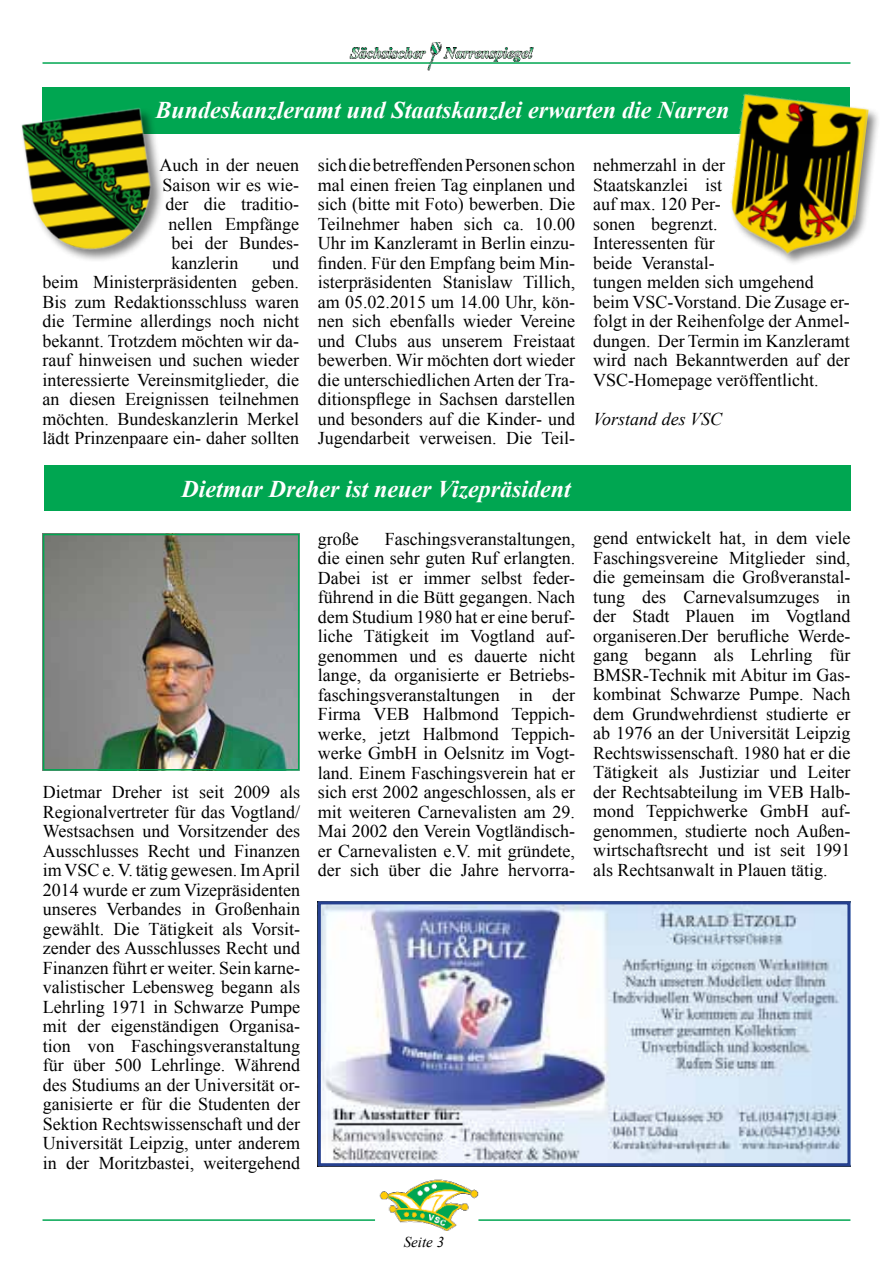
<style>
.page{position:relative;width:893px;height:1263px;background:#fff}
.page>*{position:absolute;margin:0;border:0;box-sizing:border-box;transform-origin:0 0}
.t1{font:italic 700 24px "Times New Roman";color:#fff}
.t2{font:18px/19.5px "Times New Roman";color:#000;text-align:justify}
.t3{font:italic 18px "Times New Roman";color:#000}
.t4{font:italic 15px "Times New Roman";color:#000}
</style>
<div class="page">
<hr style="left:43px;top:62px;width:807px;height:2px;background:#00a651">
<img style="left:350px;top:43px;width:185px;height:28px">
<div style="left:43px;top:87px;width:807px;height:47px;background:#00a651"></div>
<hr style="left:43px;top:1219px;width:332px;height:2px;background:#00a651">
<img style="left:379px;top:1179px;width:99px;height:52px">
<hr style="left:478px;top:1219px;width:372px;height:2px;background:#00a651">
<div style="left:45px;top:465px;width:806px;height:45px;background:#00a651"></div>
<div style="left:730px;top:93px;width:151px;height:174px;background:#000;opacity:.5"></div>
<img style="left:730px;top:93px;width:139px;height:172px">
<div style="left:20px;top:107px;width:144px;height:156px;background:#fff"></div>
<img style="left:21px;top:104px;width:141px;height:156px">
<img style="left:46px;top:537px;width:250px;height:230px">
<div style="left:43px;top:534px;width:256px;height:236px;border:2px solid #00a651"></div>
<img style="left:322px;top:905px;width:524px;height:257px">
<div style="left:318px;top:901px;width:532px;height:265px;border:3px solid #25408f"></div>
<h1 class="t1" style="left:155px;top:94px;width:576px">Bundeskanzleramt und Staatskanzlei erwarten die Narren</h1>
<p class="t2" style="left:160px;top:155px;width:141px">Auch in der neuen</p>
<p class="t2" style="left:163px;top:175px;width:138px">Saison wir es wie-</p>
<p class="t2" style="left:166px;top:194px;width:135px">der die traditio-</p>
<p class="t2" style="left:169px;top:214px;width:132px">nellen Empfänge</p>
<p class="t2" style="left:172px;top:233px;width:129px">bei der Bundes-</p>
<p class="t2" style="left:172px;top:253px;width:68px">kanzlerin</p>
<p class="t2" style="left:318px;top:155px;width:259px">sich die betreffenden Personen schon mal einen freien Tag einplanen und sich (bitte mit Foto) bewerben. Die Teilnehmer haben sich ca. 10.00<br>Uhr im Kanzleramt in Berlin einzu&shy;finden. Für den Empfang beim Min&shy;isterpräsidenten Stanislaw Tillich, am 05.02.2015 um 14.00 Uhr, kön&shy;nen sich ebenfalls wieder Vereine und Clubs aus unserem Freistaat bewerben. Wir möchten dort wieder die unterschiedlichen Arten der Tra&shy;ditionspflege in Sachsen darstellen und besonders auf die Kinder- und Jugendarbeit verweisen. Die Teil-</p>
<p class="t2" style="left:593px;top:155px;width:258px;text-align:left">nehmerzahl in der<br>Staatskanzlei ist<br>auf max. 120 Per-<br>sonen begrenzt.<br>Interessenten für<br>beide Veranstal-<br>tungen melden sich umgehend beim VSC-Vorstand. Die Zusage er&shy;folgt in der Reihenfolge der Anmel&shy;dungen. Der Termin im Kanzleramt wird nach Bekanntwerden auf der<br>VSC-Homepage veröffentlicht.</p>
<p class="t3" style="left:593px;top:406px;width:131px">Vorstand des VSC</p>
<p class="t2" style="left:43px;top:253px;width:258px;text-indent:229px">und beim Ministerpräsidenten geben.<br>Bis zum Redaktionsschluss waren die Termine allerdings noch nicht bekannt. Trotzdem möchten wir da&shy;rauf hinweisen und suchen wieder interessierte Vereinsmitglieder, die an diesen Ereignissen teilnehmen möchten. Bundeskanzlerin Merkel lädt Prinzenpaare ein- daher sollten</p>
<h1 class="t1" style="left:181px;top:472px;width:391px">Dietmar Dreher ist neuer Vizepräsident</h1>
<p class="t2" style="left:43px;top:782px;width:259px">Dietmar Dreher ist seit 2009 als Regionalvertreter für das Vogtland/ Westsachsen und Vorsitzender des Ausschlusses Recht und Finanzen im VSC e. V. tätig gewesen. Im April 2014 wurde er zum Vizepräsidenten unseres Verbandes in Großenhain gewählt. Die Tätigkeit als Vorsit&shy;zender des Ausschlusses Recht und Finanzen führt er weiter. Sein karne&shy;valistischer Lebensweg begann als Lehrling 1971 in Schwarze Pumpe mit der eigenständigen Organisa&shy;tion von Faschingsveranstaltung für über 500 Lehrlinge. Während des Studiums an der Universität or&shy;ganisierte er für die Studenten der Sektion Rechtswissenschaft und der Universität Leipzig, unter anderem in der Moritzbastei, weitergehend</p>
<p class="t2" style="left:318px;top:528px;width:259px;text-indent:67px">Faschingsveranstaltungen, die einen sehr guten Ruf erlangten.<br>Dabei ist er immer selbst feder&shy;führend in die Bütt gegangen. Nach dem Studium 1980 hat er eine beruf&shy;liche Tätigkeit im Vogtland auf&shy;genommen und es dauerte nicht lange, da organisierte er Betriebs&shy;faschingsveranstaltungen in der Firma VEB Halbmond Teppich&shy;werke, jetzt Halbmond Teppich&shy;werke GmbH in Oelsnitz im Vogt&shy;land. Einem Faschingsverein hat er sich erst 2002 angeschlossen, als er mit weiteren Carnevalisten am 29.<br>Mai 2002 den Verein Vogtländisch&shy;er Carnevalisten e.V. mit gründete, der sich über die Jahre hervorra-</p>
<p class="t2" style="left:593px;top:528px;width:259px">gend entwickelt hat, in dem viele Faschingsvereine Mitglieder sind, die gemeinsam die Großveranstal&shy;tung des Carnevalsumzuges in der Stadt Plauen im Vogtland organiseren.Der berufliche Werde&shy;gang begann als Lehrling für BMSR-Technik mit Abitur im Gas&shy;kombinat Schwarze Pumpe. Nach dem Grundwehrdienst studierte er ab 1976 an der Universität Leipzig Rechtswissenschaft. 1980 hat er die Tätigkeit als Justiziar und Leiter der Rechtsabteilung im VEB Halb&shy;mond Teppichwerke GmbH auf&shy;genommen, studierte noch Außen&shy;wirtschaftsrecht und ist seit 1991 als Rechtsanwalt in Plauen tätig.</p>
<p class="t2" style="left:318px;top:528px;width:42px">große</p>
<p class="t4" style="left:404px;top:1232px;width:42px">Seite 3</p>
</div>
